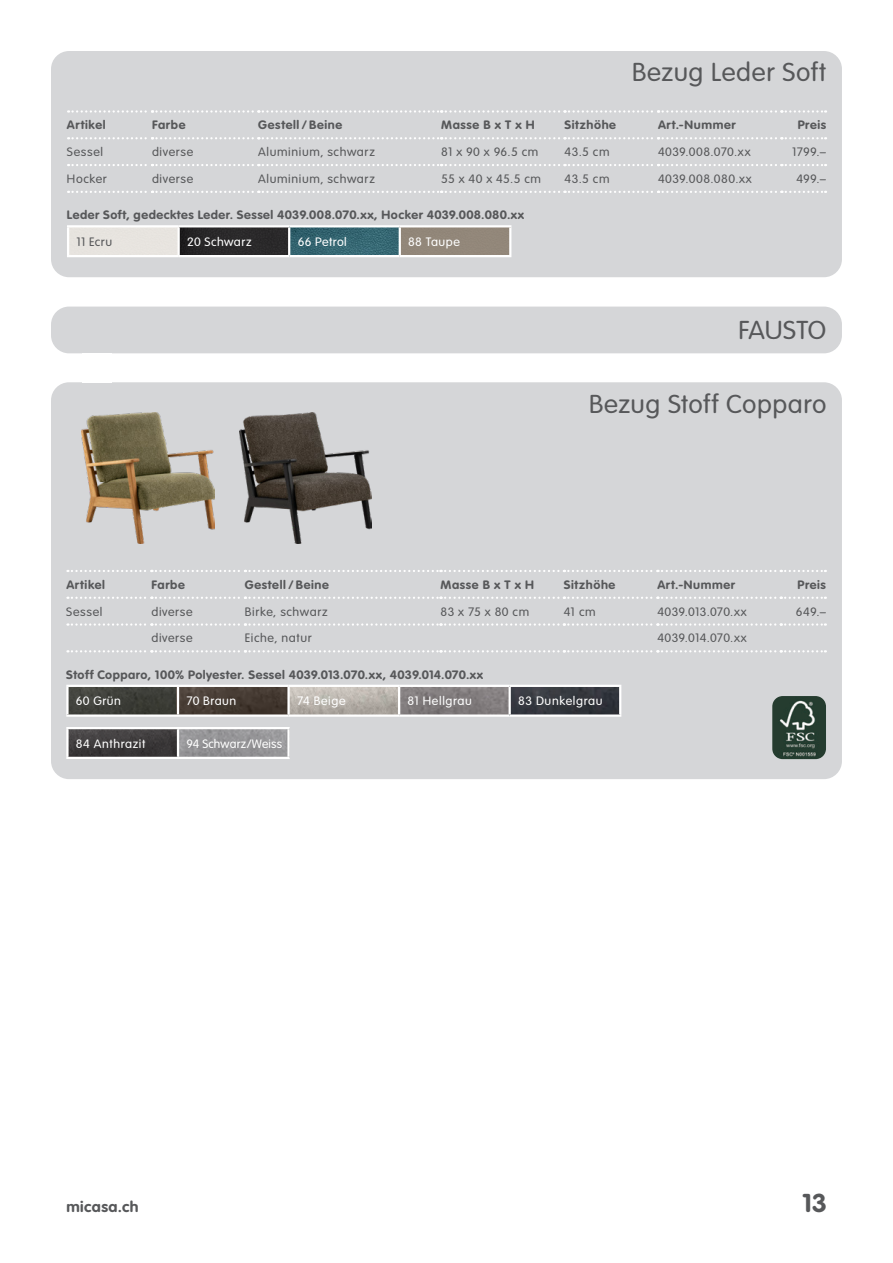
<style>
.page{position:relative;width:893px;height:1263px;background:#fff}
.page>*{position:absolute;margin:0;border:0;box-sizing:border-box;transform-origin:0 0}
.t1{font:300 25.5px "VAG Rounded Std";letter-spacing:.015em;color:#57585a;scale:1.05 1}
.t2{font:700 25.5px "VAG Rounded Std";color:#57585a;scale:1.05 1}
.t3{font:700 15px "VAG Rounded Std";letter-spacing:.03em;color:#57585a;scale:1.05 1}
.t4{font:700 12px "VAG Rounded Std";letter-spacing:.045em;color:#57585a;scale:1.05 1}
.t5{font:300 12px "VAG Rounded Std";letter-spacing:.045em;color:#57585a;scale:1.05 1}
.t6{font:300 12px "VAG Rounded Std";letter-spacing:.04em;color:#fff;scale:1.05 1}
.t7{font:300 12px "VAG Rounded Std";letter-spacing:.015em;color:#57585a;scale:1.05 1}
.t8{font:300 12px "VAG Rounded Std";letter-spacing:.015em;color:#fff}
</style>
<div class="page">
<div style="left:51px;top:51px;width:791px;height:226px;background:#d5d6d8;border-radius:18px"></div>
<img style="left:69px;top:227px;width:440px;height:28px">
<svg style="left:68px;top:110px;width:758px;height:3px"></svg>
<svg style="left:68px;top:137px;width:758px;height:2px"></svg>
<svg style="left:68px;top:164px;width:758px;height:2px"></svg>
<svg style="left:68px;top:191px;width:758px;height:2px"></svg>
<hr style="left:67px;top:225px;width:112px;height:2px;background:#fff">
<hr style="left:179px;top:225px;width:110px;height:2px;background:#fff">
<hr style="left:289px;top:225px;width:111px;height:2px;background:#fff">
<hr style="left:288px;top:227px;width:2px;height:28px;background:#fff">
<hr style="left:400px;top:225px;width:111px;height:2px;background:#fff">
<hr style="left:509px;top:227px;width:2px;height:28px;background:#fff">
<hr style="left:67px;top:255px;width:112px;height:2px;background:#fff">
<hr style="left:179px;top:255px;width:110px;height:2px;background:#fff">
<hr style="left:289px;top:255px;width:111px;height:2px;background:#fff">
<hr style="left:400px;top:255px;width:111px;height:2px;background:#fff">
<hr style="left:399px;top:227px;width:2px;height:28px;background:#fff">
<hr style="left:67px;top:227px;width:2px;height:28px;background:#fff">
<hr style="left:178px;top:227px;width:2px;height:28px;background:#fff">
<div style="left:51px;top:307px;width:791px;height:46px;background:#d5d6d8;border-radius:18px"></div>
<div style="left:51px;top:382px;width:791px;height:397px;background:#d5d6d8;border-radius:18px"></div>
<img style="left:69px;top:687px;width:550px;height:27px">
<img style="left:69px;top:729px;width:218px;height:28px">
<svg style="left:67px;top:570px;width:759px;height:2px"></svg>
<svg style="left:67px;top:597px;width:759px;height:2px"></svg>
<svg style="left:67px;top:623px;width:759px;height:3px"></svg>
<svg style="left:67px;top:650px;width:759px;height:2px"></svg>
<img style="left:82px;top:413px;width:132px;height:130px">
<img style="left:240px;top:413px;width:132px;height:130px">
<img style="left:772px;top:696px;width:54px;height:63px">
<hr style="left:66px;top:685px;width:112px;height:2px;background:#fff">
<hr style="left:289px;top:685px;width:110px;height:2px;background:#fff">
<hr style="left:399px;top:685px;width:111px;height:2px;background:#fff">
<hr style="left:510px;top:685px;width:111px;height:2px;background:#fff">
<hr style="left:509px;top:687px;width:2px;height:27px;background:#fff">
<hr style="left:66px;top:714px;width:112px;height:3px;background:#fff">
<hr style="left:289px;top:714px;width:110px;height:3px;background:#fff">
<hr style="left:399px;top:714px;width:111px;height:3px;background:#fff">
<hr style="left:510px;top:714px;width:111px;height:3px;background:#fff">
<hr style="left:66px;top:687px;width:3px;height:27px;background:#fff">
<hr style="left:287px;top:687px;width:3px;height:27px;background:#fff">
<hr style="left:398px;top:687px;width:2px;height:27px;background:#fff">
<hr style="left:619px;top:687px;width:2px;height:27px;background:#fff">
<hr style="left:178px;top:685px;width:111px;height:2px;background:#fff">
<hr style="left:177px;top:687px;width:2px;height:27px;background:#fff">
<hr style="left:178px;top:714px;width:111px;height:3px;background:#fff">
<hr style="left:66px;top:727px;width:112px;height:2px;background:#fff">
<hr style="left:178px;top:727px;width:112px;height:2px;background:#fff">
<hr style="left:66px;top:757px;width:112px;height:2px;background:#fff">
<hr style="left:178px;top:757px;width:112px;height:2px;background:#fff">
<hr style="left:66px;top:729px;width:3px;height:28px;background:#fff">
<hr style="left:177px;top:729px;width:2px;height:28px;background:#fff">
<hr style="left:287px;top:729px;width:3px;height:28px;background:#fff">
<h1 class="t1" style="left:632px;top:58px;width:186px">Bezug Leder Soft</h1>
<p class="t4" style="left:67px;top:118px;width:38px">Artikel</p>
<p class="t4" style="left:152px;top:118px;width:33px">Farbe</p>
<p class="t4" style="left:258px;top:118px;width:81px">Gestell / Beine</p>
<p class="t4" style="left:441px;top:118px;width:91px">Masse B x T x H</p>
<p class="t4" style="left:564px;top:118px;width:51px">Sitzhöhe</p>
<p class="t4" style="left:658px;top:118px;width:76px">Art.-Nummer</p>
<p class="t4" style="left:798px;top:118px;width:29px">Preis</p>
<p class="t5" style="left:67px;top:145px;width:36px">Sessel</p>
<p class="t5" style="left:152px;top:145px;width:41px">diverse</p>
<p class="t5" style="left:258px;top:145px;width:113px">Aluminium, schwarz</p>
<p class="t5" style="left:441px;top:145px;width:94px">81 x 90 x 96.5 cm</p>
<p class="t5" style="left:564px;top:145px;width:44px">43.5 cm</p>
<p class="t5" style="left:658px;top:145px;width:90px">4039.008.070.xx</p>
<p class="t5" style="left:792px;top:145px;width:34px">1799.–</p>
<p class="t5" style="left:67px;top:172px;width:40px">Hocker</p>
<p class="t5" style="left:152px;top:172px;width:41px">diverse</p>
<p class="t5" style="left:258px;top:172px;width:113px">Aluminium, schwarz</p>
<p class="t5" style="left:441px;top:172px;width:97px">55 x 40 x 45.5 cm</p>
<p class="t5" style="left:564px;top:172px;width:44px">43.5 cm</p>
<p class="t5" style="left:658px;top:172px;width:91px">4039.008.080.xx</p>
<p class="t5" style="left:796px;top:172px;width:30px">499.–</p>
<p class="t4" style="left:67px;top:208px;width:437px">Leder Soft, gedecktes Leder. Sessel 4039.008.070.xx, Hocker 4039.008.080.xx</p>
<p class="t5" style="left:77px;top:235px;width:35px">11 Ecru</p>
<p class="t6" style="left:187px;top:235px;width:63px">20 Schwarz</p>
<p class="t6" style="left:298px;top:235px;width:48px">66 Petrol</p>
<p class="t6" style="left:408px;top:235px;width:51px">88 Taupe</p>
<h1 class="t1" style="left:738px;top:315px;width:85px">FAUSTO</h1>
<h1 class="t1" style="left:589px;top:389px;width:228px">Bezug Stoff Copparo</h1>
<p class="t4" style="left:66px;top:577px;width:38px">Artikel</p>
<p class="t4" style="left:151px;top:577px;width:33px">Farbe</p>
<p class="t4" style="left:245px;top:577px;width:81px">Gestell / Beine</p>
<p class="t4" style="left:441px;top:577px;width:91px">Masse B x T x H</p>
<p class="t4" style="left:564px;top:577px;width:51px">Sitzhöhe</p>
<p class="t4" style="left:657px;top:577px;width:76px">Art.-Nummer</p>
<p class="t4" style="left:797px;top:577px;width:29px">Preis</p>
<p class="t5" style="left:66px;top:604px;width:36px">Sessel</p>
<p class="t5" style="left:151px;top:604px;width:41px">diverse</p>
<p class="t5" style="left:245px;top:604px;width:80px">Birke, schwarz</p>
<p class="t5" style="left:440px;top:604px;width:86px">83 x 75 x 80 cm</p>
<p class="t5" style="left:564px;top:604px;width:32px">41 cm</p>
<p class="t7" style="left:657px;top:604px;width:87px">4039.013.070.xx</p>
<p class="t5" style="left:796px;top:604px;width:30px">649.–</p>
<p class="t5" style="left:151px;top:631px;width:41px">diverse</p>
<p class="t5" style="left:245px;top:631px;width:65px">Eiche, natur</p>
<p class="t7" style="left:657px;top:631px;width:87px">4039.014.070.xx</p>
<p class="t4" style="left:66px;top:667px;width:399px">Stoff Copparo, 100% Polyester. Sessel 4039.013.070.xx, 4039.014.070.xx</p>
<p class="t6" style="left:76px;top:694px;width:44px">60 Grün</p>
<p class="t6" style="left:187px;top:694px;width:49px">70 Braun</p>
<p class="t6" style="left:297px;top:694px;width:48px">74 Beige</p>
<p class="t6" style="left:408px;top:694px;width:63px">81 Hellgrau</p>
<p class="t6" style="left:518px;top:694px;width:82px">83 Dunkelgrau</p>
<p class="t6" style="left:76px;top:736px;width:68px">84 Anthrazit</p>
<p class="t8" style="left:187px;top:736px;width:97px">94 Schwarz/Weiss</p>
<p class="t3" style="left:66px;top:1198px;width:70px">micasa.ch</p>
<h1 class="t2" style="left:802px;top:1188px;width:25px">13</h1>
</div>
